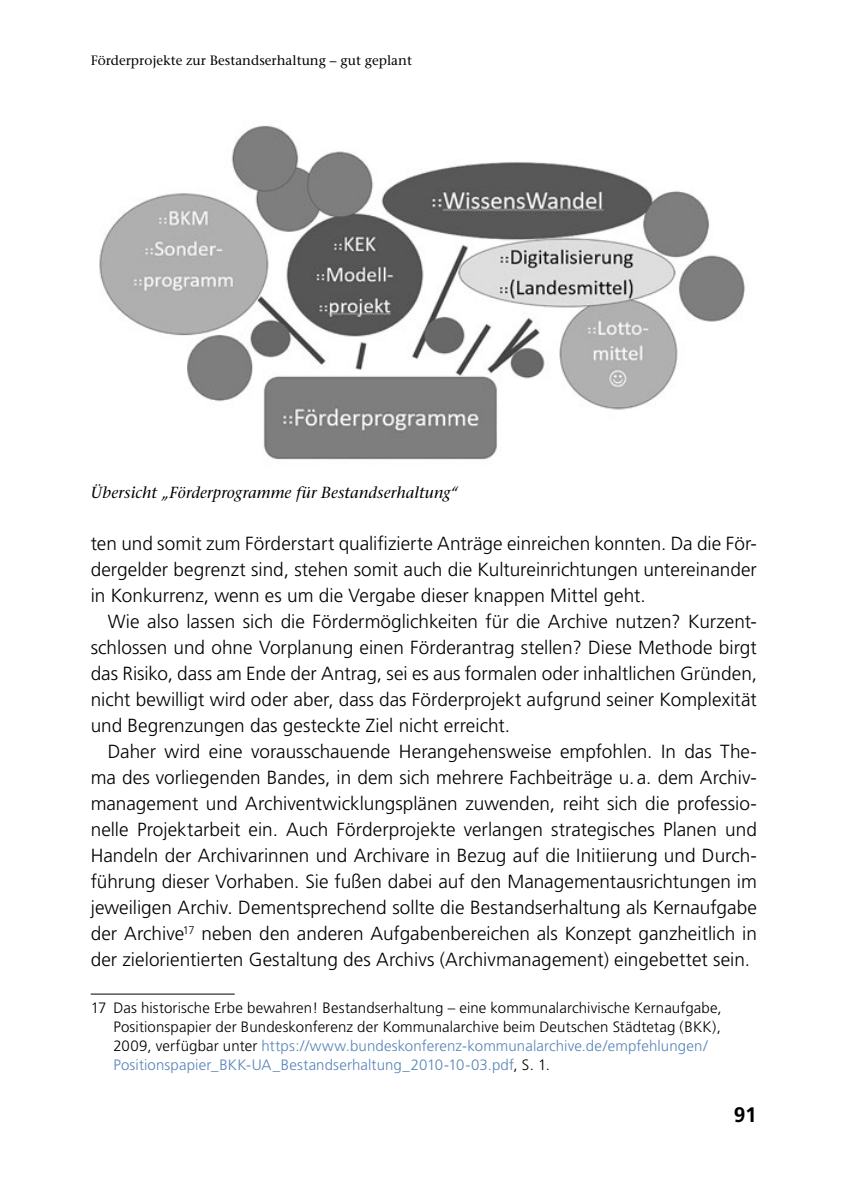
<style>
.page{position:relative;width:842px;height:1191px;background:#fff}
.page>*{position:absolute;margin:0;border:0;box-sizing:border-box;transform-origin:0 0}
.t1{font:700 21px "Frutiger";color:#000}
.mE{font:300 19px/26px "Frutiger";color:#000;text-align:justify}
.ohne_Nr{font:italic 16px "Stone Serif";letter-spacing:.01em;color:#000}
._010-099{font:300 15px/19px "Frutiger";letter-spacing:.01em;color:#000}
.t2{font:13.6px "Stone Serif";color:#000}
.s1{color:#5885b9}
</style>
<div class="page">
<hr style="left:91px;top:993px;width:144px;height:1px;background:#000">
<img style="left:99px;top:125px;width:646px;height:335px">
<p class="t2" style="left:91px;top:53px;width:323px">Förderprojekte zur Bestandserhaltung – gut geplant</p>
<p class="ohne_Nr" style="left:91px;top:483px;width:370px">Übersicht „Förderprogramme für Bestandserhaltung“</p>
<p class="mE" style="left:91px;top:530px;width:668px">ten und somit zum Förderstart qualifizierte Anträge einreichen konnten. Da die För&shy;dergelder begrenzt sind, stehen somit auch die Kultureinrichtungen untereinander in Konkurrenz, wenn es um die Vergabe dieser knappen Mittel geht.</p>
<p class="mE" style="left:91px;top:608px;width:668px;text-indent:17px">Wie also lassen sich die Fördermöglichkeiten für die Archive nutzen? Kurzent&shy;schlossen und ohne Vorplanung einen Förderantrag stellen? Diese Methode birgt das Risiko, dass am Ende der Antrag, sei es aus formalen oder inhaltlichen Gründen, nicht bewilligt wird oder aber, dass das Förderprojekt aufgrund seiner Komplexität und Begrenzungen das gesteckte Ziel nicht erreicht.</p>
<p class="mE" style="left:91px;top:738px;width:668px;text-indent:17px">Daher wird eine vorausschauende Herangehensweise empfohlen. In das The&shy;ma des vorliegenden Bandes, in dem sich mehrere Fachbeiträge u.a. dem Archiv&shy;management und Archiventwicklungsplänen zuwenden, reiht sich die professio&shy;nelle Projektarbeit ein. Auch Förderprojekte verlangen strategisches Planen und Handeln der Archivarinnen und Archivare in Bezug auf die Initiierung und Durch&shy;führung dieser Vorhaben. Sie fußen dabei auf den Managementausrichtungen im jeweiligen Archiv. Dementsprechend sollte die Bestandserhaltung als Kernaufgabe der Archive<sup>17</sup> neben den anderen Aufgabenbereichen als Konzept ganzheitlich in der zielorientierten Gestaltung des Archivs (Archivmanagement) eingebettet sein.</p>
<p class="_010-099" style="left:113px;top:998px;width:610px;text-indent:-23px">17 Das historische Erbe bewahren! Bestandserhaltung – eine kommunalarchivische Kernaufgabe, Positionspapier der Bundeskonferenz der Kommunalarchive beim Deutschen Städtetag (BKK), 2009, verfügbar unter <span class="s1">https://www.bundeskonferenz-kommunalarchive.de/empfehlungen/ Positionspapier_BKK-UA_Bestandserhaltung_2010-10-03.pdf</span>, S. 1.</p>
<p class="t1" style="left:734px;top:1102px;width:25px">91</p>
</div>
